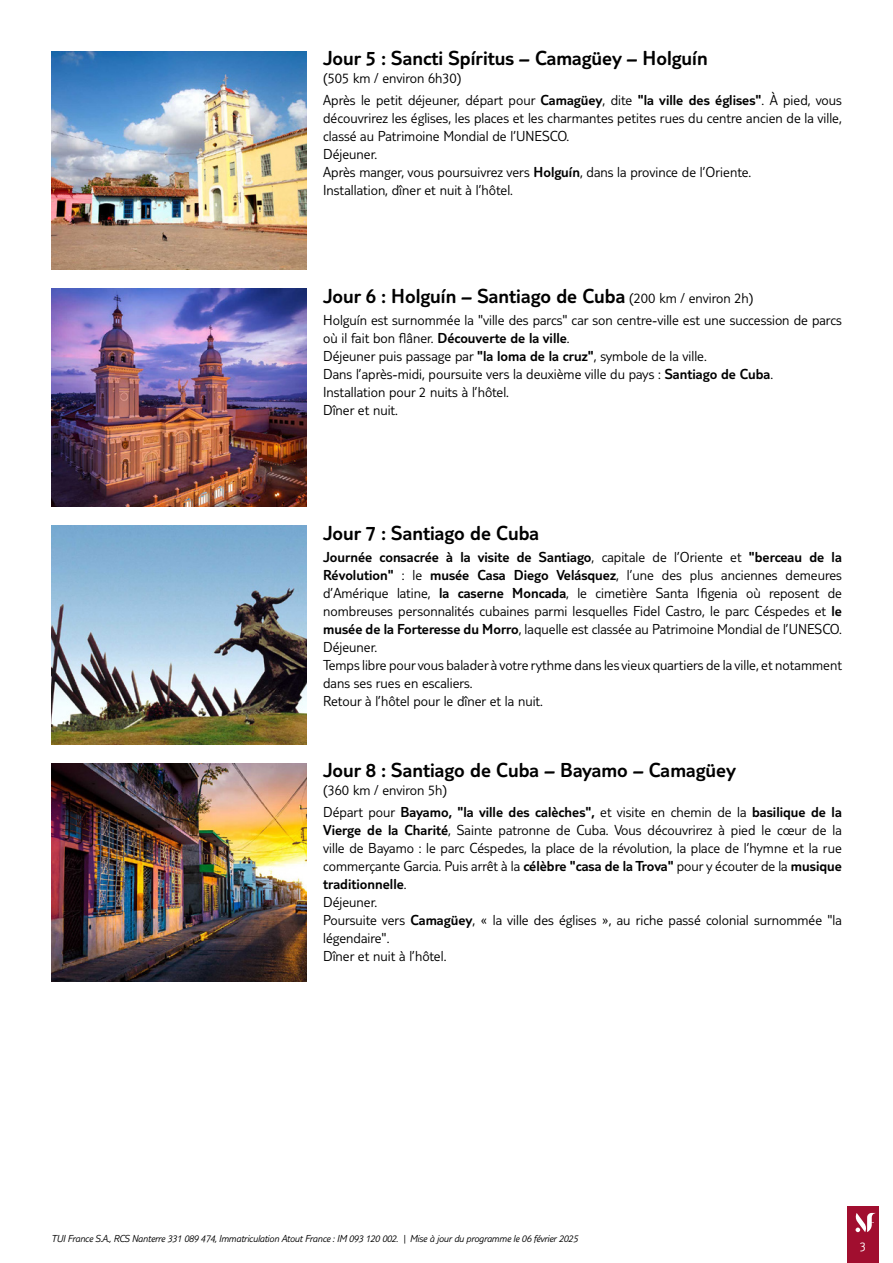
<style>
.page{position:relative;width:893px;height:1263px;background:#fff}
.page>*{position:absolute;margin:0;border:0;box-sizing:border-box;transform-origin:0 0}
.t1{font:300 21px "TUI Type";color:#000}
.t2{font:300 15px/18px "TUI Type";color:#000}
.t3{font:300 13.5px "TUI Type";color:#fff}
.t4{font:italic 300 10.5px "TUI Type";letter-spacing:-.02em;color:#000}
.s1{font-style:inherit}
.s2{font-size:15px}
</style>
<div class="page">
<div style="left:847px;top:1206px;width:32px;height:57px;background:#a10e2f"></div>
<svg style="left:855px;top:1213px;width:21px;height:19px"></svg>
<img style="left:51px;top:51px;width:255px;height:219px">
<img style="left:51px;top:288px;width:255px;height:219px">
<img style="left:51px;top:526px;width:255px;height:218px">
<img style="left:51px;top:763px;width:255px;height:218px">
<h1 class="t1" style="left:323px;top:46px;width:386px">Jour 5 : Sancti Spíritus – Camagüey – Holguín</h1>
<p class="t2" style="left:323px;top:67px;width:520px;line-height:22.2px">(505 km / environ 6h30)<br>Après le petit déjeuner, départ pour <span class="s1">Camagüey</span>, dite <span class="s1">"la ville des églises"</span>. À pied, vous</p>
<p class="t2" style="left:323px;top:109px;width:520px">découvrirez les églises, les places et les charmantes petites rues du centre ancien de la ville, classé au Patrimoine Mondial de l’UNESCO.<br>Déjeuner.<br>Après manger, vous poursuivrez vers <span class="s1">Holguín</span>, dans la province de l’Oriente.<br>Installation, dîner et nuit à l’hôtel.</p>
<h1 class="t1" style="left:323px;top:283px;width:432px">Jour 6 : Holguín – Santiago de Cuba <span class="s2">(200 km / environ 2h)</span></h1>
<p class="t2" style="left:323px;top:310px;width:520px">Holguín est surnommée la "ville des parcs" car son centre-ville est une succession de parcs où il fait bon flâner. <span class="s1">Découverte de la ville</span>.<br>Déjeuner puis passage par <span class="s1">"la loma de la cruz"</span>, symbole de la ville.<br>Dans l’après-midi, poursuite vers la deuxième ville du pays : <span class="s1">Santiago de Cuba</span>.<br>Installation pour 2 nuits à l’hôtel.<br>Dîner et nuit.</p>
<h1 class="t1" style="left:323px;top:521px;width:218px">Jour 7 : Santiago de Cuba</h1>
<p class="t2" style="left:323px;top:548px;width:520px"><span class="s1">Journée consacrée à la visite de Santiago</span>, capitale de l’Oriente et <span class="s1">"berceau de la Révolution"</span> : le <span class="s1">musée Casa Diego Velásquez</span>, l’une des plus anciennes demeures d’Amérique latine, <span class="s1">la caserne Moncada</span>, le cimetière Santa Ifigenia où reposent de nombreuses personnalités cubaines parmi lesquelles Fidel Castro, le parc Céspedes et <span class="s1">le musée de la Forteresse du Morro</span>, laquelle est classée au Patrimoine Mondial de l’UNESCO.<br>Déjeuner.<br>Temps libre pour vous balader à votre rythme dans les vieux quartiers de la ville, et notamment dans ses rues en escaliers.<br>Retour à l’hôtel pour le dîner et la nuit.</p>
<h1 class="t1" style="left:323px;top:758px;width:414px">Jour 8 : Santiago de Cuba – Bayamo – Camagüey</h1>
<p class="t2" style="left:323px;top:779px;width:520px;line-height:22.2px">(360 km / environ 5h)<br>Départ pour <span class="s1">Bayamo, "la ville des calèches",</span> et visite en chemin de la <span class="s1">basilique de la</span></p>
<p class="t2" style="left:323px;top:821px;width:520px"><span class="s1">Vierge de la Charité</span>, Sainte patronne de Cuba. Vous découvrirez à pied le cœur de la ville de Bayamo : le parc Céspedes, la place de la révolution, la place de l’hymne et la rue commerçante Garcia. Puis arrêt à la <span class="s1">célèbre "casa de la Trova"</span> pour y écouter de la <span class="s1">musique traditionnelle</span>.<br>Déjeuner.<br>Poursuite vers <span class="s1">Camagüey</span>, « la ville des églises », au riche passé colonial surnommée "la légendaire".<br>Dîner et nuit à l’hôtel.</p>
<p class="t4" style="left:51px;top:1232px;width:528px">TUI France S.A., RCS Nanterre 331 089 474, Immatriculation Atout France : IM 093 120 002. | Mise à jour du programme le 06 février 2025</p>
<p class="t3" style="left:860px;top:1239px;width:8px">3</p>
</div>
